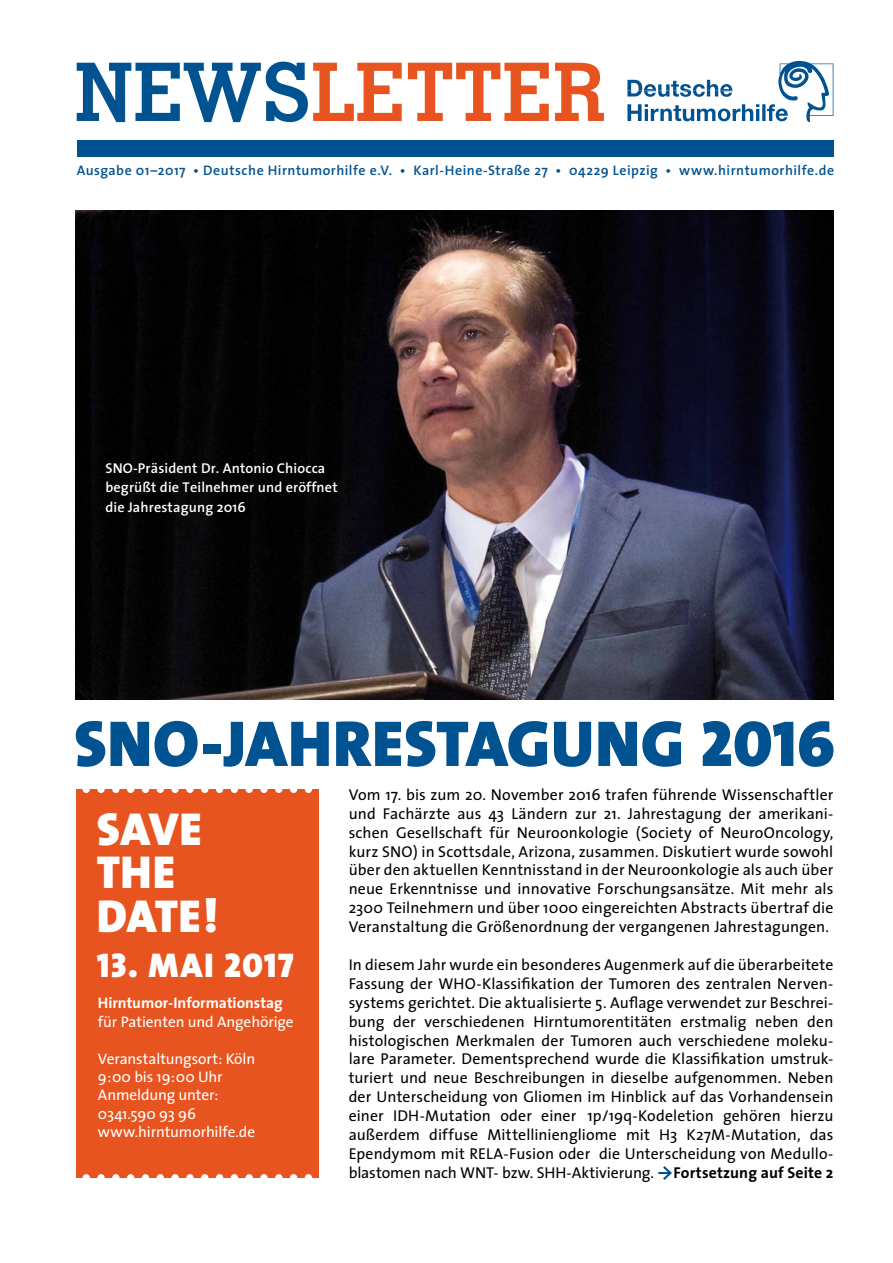
<style>
.page{position:relative;width:893px;height:1263px;background:#fff}
.page>*{position:absolute;margin:0;border:0;box-sizing:border-box;transform-origin:0 0}
.t1{font:700 80.85px "Geometric Slab 703 BT";color:#e85420}
.t2{font:65.4px "The Mix Black Caps";letter-spacing:.01em;color:#005291}
.t3{font:900 46.5px/43.5px "The Mix";letter-spacing:.005em;color:#fff}
.t4{font:34.5px "The Mix Black Caps";letter-spacing:.04em;color:#fff}
.t5{font:15.75px/18.9px "The Sans";letter-spacing:.005em;color:#000;text-align:justify}
.t6{font:15.3px/18.5px "The Sans";letter-spacing:-.005em;color:#fff}
.t7{font:700 15.3px "The Sans";color:#fff}
.t8{font:600 14.25px/19.5px "The Sans";letter-spacing:.01em;color:#fff}
.t9{font:600 13.95px "The Sans";letter-spacing:.035em;color:#005291}
.s1{color:#005291}
.s2{font-weight:700}
</style>
<div class="page">
<img style="left:76px;top:210px;width:757px;height:489px">
<svg style="left:627px;top:61px;width:206px;height:61px"></svg>
<div style="left:77px;top:140px;width:756px;height:16px;background:#005291"></div>
<svg style="left:658px;top:1166px;width:14px;height:14px"></svg>
<div style="left:77px;top:789px;width:242px;height:389px;background:#e85420"></div>
<svg style="left:83px;top:1174px;width:229px;height:4px"></svg>
<svg style="left:83px;top:789px;width:229px;height:4px"></svg>
<h1 class="t1" style="left:75px;top:43px;width:532px"><span class="s1">NEWS</span>LETTER</h1>
<p class="t9" style="left:77px;top:158px;width:759px">Ausgabe 01–2017 • Deutsche Hirntumorhilfe e.V. • Karl-Heine-Straße 27 • 04229 Leipzig • www.hirntumorhilfe.de</p>
<p class="t8" style="left:105px;top:458px;width:234px">SNO-Präsident Dr. Antonio Chiocca begrüßt die Teilnehmer und eröffnet die Jahrestagung 2016</p>
<h2 class="t2" style="left:74px;top:688px;width:762px">SNO-JAHRESTAGUNG 2016</h2>
<h3 class="t3" style="left:97px;top:806px;width:123px">SAVE<br>THE<br>DATE!</h3>
<h3 class="t4" style="left:97px;top:936px;width:198px">13. MAI 2017</h3>
<p class="t7" style="left:98px;top:990px;width:186px">Hirntumor-Informationstag</p>
<p class="t6" style="left:98px;top:1012px;width:197px">für Patienten und Angehörige</p>
<p class="t6" style="left:98px;top:1049px;width:159px">Veranstaltungsort: Köln<br>9:00 bis 19:00 Uhr<br>Anmeldung unter:<br>0341.590 93 96 www.hirntumorhilfe.de</p>
<p class="t5" style="left:349px;top:784px;width:486px">Vom 17. bis zum 20. November 2016 trafen führende Wissenschaftler und Fachärzte aus 43 Ländern zur 21. Jahrestagung der amerikani&shy;schen Gesellschaft für Neuroonkologie (Society of NeuroOncology, kurz SNO) in Scottsdale, Arizona, zusammen. Diskutiert wurde sowohl über den aktuellen Kenntnisstand in der Neuroonkologie als auch über neue Erkenntnisse und innovative Forschungsansätze. Mit mehr als 2300 Teilnehmern und über 1000 eingereichten Abstracts übertraf die Veranstaltung die Größenordnung der vergangenen Jahrestagungen.</p>
<p class="t5" style="left:349px;top:955px;width:486px">In diesem Jahr wurde ein besonderes Augenmerk auf die überarbeitete Fassung der WHO-Klassifikation der Tumoren des zentralen Nerven&shy;systems gerichtet. Die aktualisierte 5. Auflage verwendet zur Beschrei&shy;bung der verschiedenen Hirntumorentitäten erstmalig neben den histologischen Merkmalen der Tumoren auch verschiedene moleku&shy;lare Parameter. Dementsprechend wurde die Klassifikation umstruk&shy;turiert und neue Beschreibungen in dieselbe aufgenommen. Neben der Unterscheidung von Gliomen im Hinblick auf das Vorhandensein einer IDH-Mutation oder einer 1p/19q-Kodeletion gehören hierzu außerdem diffuse Mittelliniengliome mit H3 K27M-Mutation, das Ependymom mit RELA-Fusion oder die Unterscheidung von Medullo&shy;blastomen nach WNT- bzw. SHH-Aktivierung. <span class="s2">Fortsetzung auf Seite 2</span></p>
</div>
